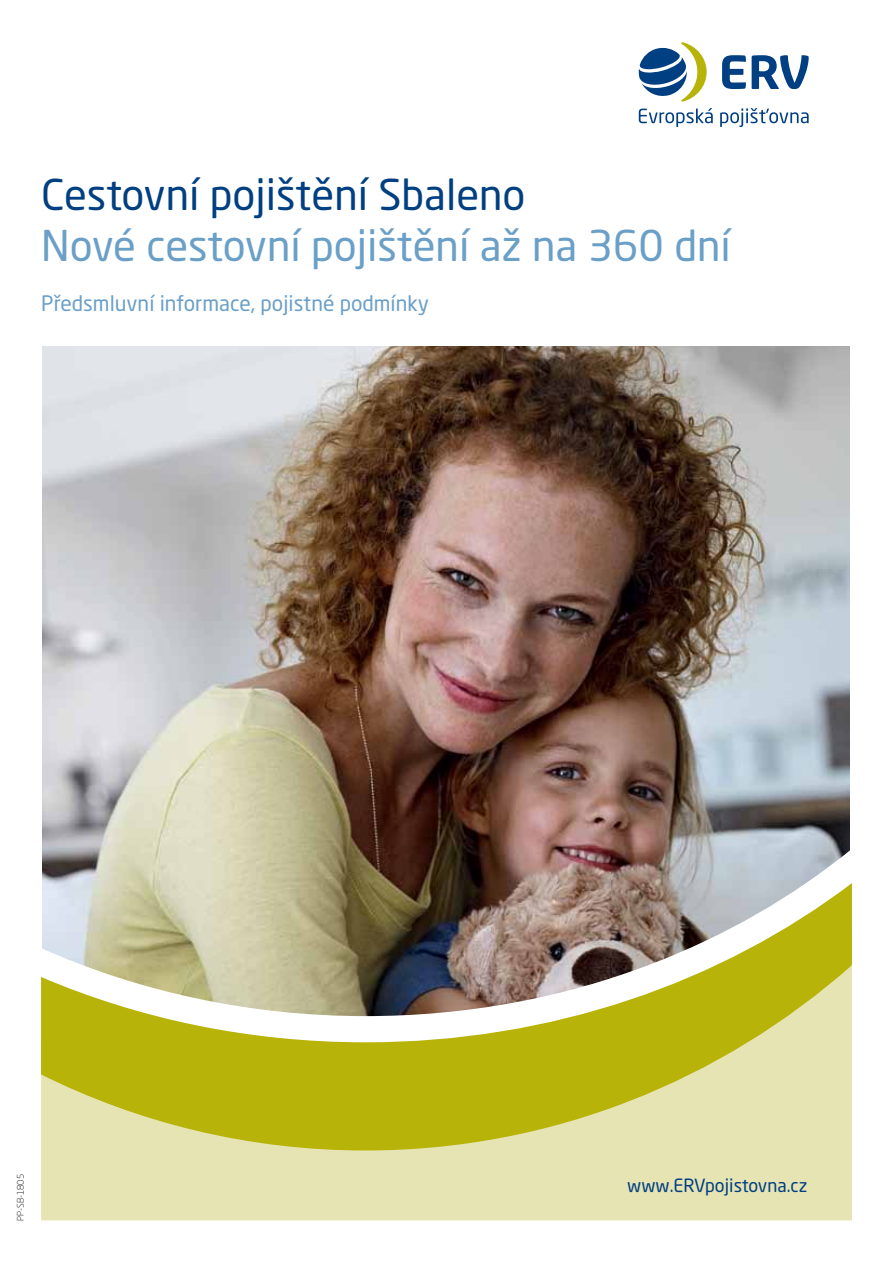
<style>
.page{position:relative;width:893px;height:1263px;background:#fff}
.page>*{position:absolute;margin:0;border:0;box-sizing:border-box;transform-origin:0 0}
.t1{font:42px "Neo Sans Pro";color:#6a9fc7}
.t2{font:42px "Neo Sans Pro";color:#003f81}
.t3{font:21px "Neo Sans Pro";color:#6a9fc7}
.t4{font:18px "Neo Sans Pro";color:#003f81}
.t5{font:300 9px "Neo Sans Pro";color:#000}
</style>
<div class="page">
<svg style="left:722px;top:55px;width:87px;height:34px"></svg>
<svg style="left:639px;top:108px;width:74px;height:19px"></svg>
<svg style="left:720px;top:108px;width:89px;height:19px"></svg>
<svg style="left:639px;top:42px;width:68px;height:60px"></svg>
<img style="left:43px;top:346px;width:806px;height:503px">
<img style="left:42px;top:849px;width:808px;height:34px">
<div style="left:41px;top:1150px;width:811px;height:70px;background:#e7e4b4"></div>
<svg style="left:41px;top:883px;width:811px;height:267px;background:#bcb665"></svg>
<h1 class="t2" style="left:41px;top:169px;width:486px">Cestovní pojištění Sbaleno</h1>
<h1 class="t1" style="left:41px;top:219px;width:691px">Nové cestovní pojištění až na 360 dní</h1>
<p class="t3" style="left:41px;top:290px;width:389px">Předsmluvní informace, pojistné podmínky</p>
<p class="t5" style="left:15px;top:1221px;width:48px;rotate:-90deg">PP-SB-1805</p>
<p class="t4" style="left:627px;top:1174px;width:182px">www.ervpojistovna.cz</p>
</div>
